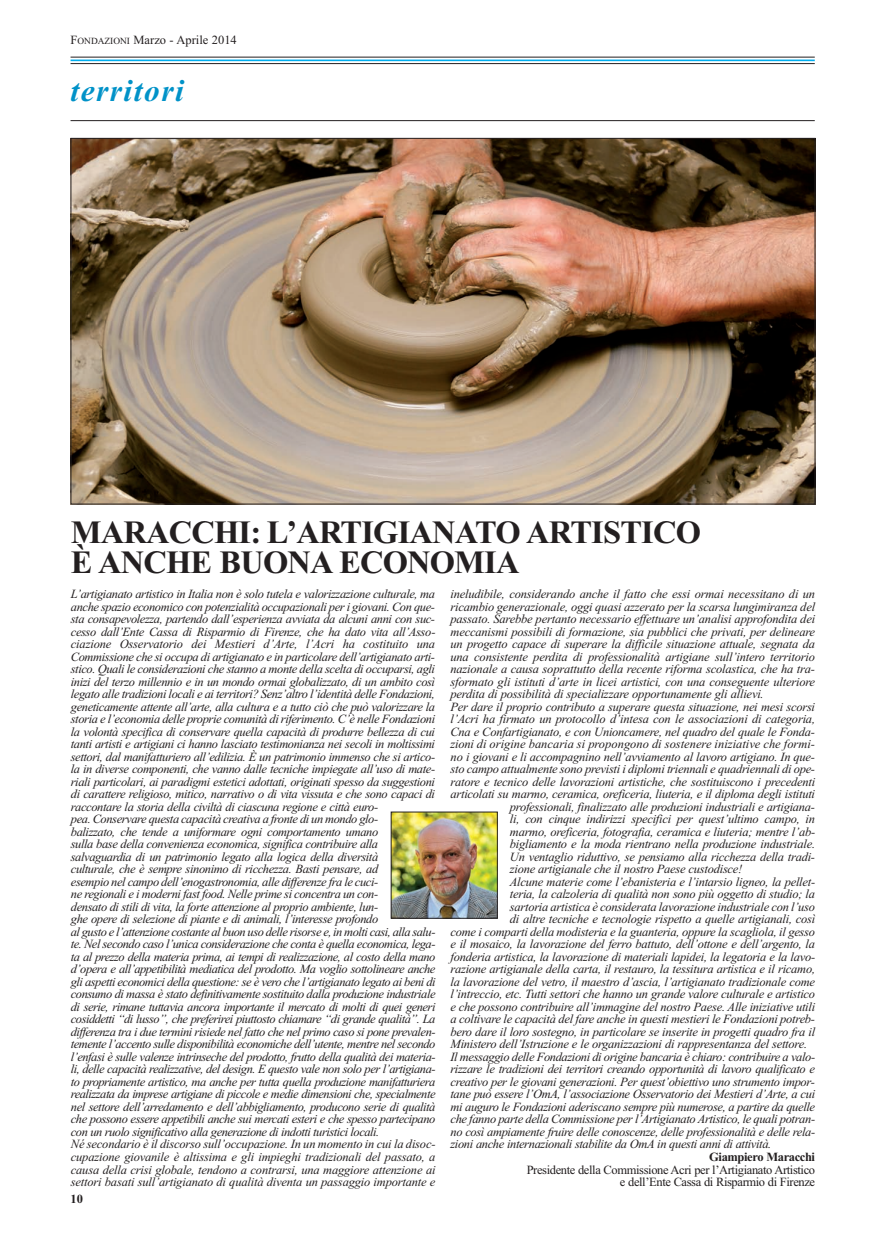
<style>
.page{position:relative;width:886px;height:1241px;background:#fff}
.page>*{position:absolute;margin:0;border:0;box-sizing:border-box;transform-origin:0 0}
.t1{font:700 32.5px/30px "Times New Roman";letter-spacing:-.025em;color:#231f20}
.t2{font:italic 700 31.25px "Times New Roman";letter-spacing:.05em;color:#0092c8}
.t3{font:italic 12.5px/12.5px "Times New Roman";letter-spacing:-.03em;color:#231f20}
.t4{font:12.5px/12.5px "Times New Roman";letter-spacing:-.03em;color:#231f20;text-align:right}
.t5{font:italic 12.5px "Times New Roman";color:#231f20}
.t6{font:12.5px "Times New Roman";color:#231f20}
.t7{font:700 12.5px "Times New Roman";letter-spacing:-.03em;color:#231f20}
.s1{font-size:9.38px}
</style>
<div class="page">
<hr style="left:71px;top:60px;width:744px;height:1px;background:#00aeef">
<hr style="left:71px;top:57px;width:744px;height:1px;background:#231f20">
<hr style="left:71px;top:63px;width:744px;height:1px;background:#231f20">
<hr style="left:71px;top:120px;width:744px;height:1px;background:#231f20">
<img style="left:73px;top:140px;width:740px;height:362px">
<img style="left:393px;top:813px;width:102px;height:103px">
<p class="t6" style="left:71px;top:36px;width:168px">F<span class="s1">ONDAZIONI</span> Marzo - Aprile 2014</p>
<h2 class="t2" style="left:71px;top:79px;width:115px">territori</h2>
<h1 class="t1" style="left:71px;top:521px;width:632px">MARACCHI: L’ARTIGIANATO ARTISTICO<br>È ANCHE BUONA ECONOMIA</h1>
<p class="t3" style="left:71px;top:588px;width:366px">L’artigianato artistico in Italia non è solo tutela e valorizzazione culturale, ma anche spazio economico con potenzialità occupazionali per i giovani. Con que&shy;sta consapevolezza, partendo dall’esperienza avviata da alcuni anni con suc&shy;cesso dall’Ente Cassa di Risparmio di Firenze, che ha dato vita all’Asso - ciazione Osservatorio dei Mestieri d’Arte, l’Acri ha costituito una Commissione che si occupa di artigianato e in particolare dell’artigianato arti&shy;stico. Quali le considerazioni che stanno a monte della scelta di occuparsi, agli inizi del terzo millennio e in un mondo ormai globalizzato, di un ambito così legato alle tradizioni locali e ai territori? Senz’altro l’identità delle Fondazioni, geneticamente attente all’arte, alla cultura e a tutto ciò che può valorizzare la storia e l’economia delle proprie comunità di riferimento. C’è nelle Fondazioni la volontà specifica di conservare quella capacità di produrre bellezza di cui tanti artisti e artigiani ci hanno lasciato testimonianza nei secoli in moltissimi settori, dal manifatturiero all’edilizia. È un patrimonio immenso che si artico&shy;la in diverse componenti, che vanno dalle tecniche impiegate all’uso di mate&shy;riali particolari, ai paradigmi estetici adottati, originati spesso da suggestioni di carattere religioso, mitico, narrativo o di vita vissuta e che sono capaci di raccontare la storia della civiltà di ciascuna regione e città euro-<br>pea. Conservare questa capacità creativa a fronte di un mondo glo-<br>balizzato, che tende a uniformare ogni comportamento umano<br>sulla base della convenienza economica, significa contribuire alla salvaguardia di un patrimonio legato alla logica della diversità<br>culturale, che è sempre sinonimo di ricchezza. Basti pensare, ad<br>esempio nel campo dell’enogastronomia, alle differenze fra le cuci-<br>ne regionali e i moderni fast food. Nelle prime si concentra un con-<br>densato di stili di vita, la forte attenzione al proprio ambiente, lun-<br>ghe opere di selezione di piante e di animali, l’interesse profondo<br>al gusto e l’attenzione costante al buon uso delle risorse e, in molti casi, alla salu&shy;te. Nel secondo caso l’unica considerazione che conta è quella economica, lega&shy;ta al prezzo della materia prima, ai tempi di realizzazione, al costo della mano d’opera e all’appetibilità mediatica del prodotto. Ma voglio sottolineare anche gli aspetti economici della questione: se è vero che l’artigianato legato ai beni di consumo di massa è stato definitivamente sostituito dalla produzione industriale di serie, rimane tuttavia ancora importante il mercato di molti di quei generi cosiddetti “di lusso”, che preferirei piuttosto chiamare “di grande qualità”. La differenza tra i due termini risiede nel fatto che nel primo caso si pone prevalen&shy;temente l’accento sulle disponibilità economiche dell’utente, mentre nel secondo l’enfasi è sulle valenze intrinseche del prodotto, frutto della qualità dei materia&shy;li, delle capacità realizzative, del design. E questo vale non solo per l’artigiana&shy;to propriamente artistico, ma anche per tutta quella produzione manifatturiera realizzata da imprese artigiane di piccole e medie dimensioni che, specialmente nel settore dell’arredamento e dell’abbigliamento, producono serie di qualità che possono essere appetibili anche sui mercati esteri e che spesso partecipano con un ruolo significativo alla generazione di indotti turistici locali.<br>Né secondario è il discorso sull’occupazione. In un momento in cui la disoc&shy;cupazione giovanile è altissima e gli impieghi tradizionali del passato, a causa della crisi globale, tendono a contrarsi, una maggiore attenzione ai settori basati sull’artigianato di qualità diventa un passaggio importante e</p>
<p class="t3" style="left:450px;top:588px;width:366px">ineludibile, considerando anche il fatto che essi ormai necessitano di un</p>
<p class="t3" style="left:450px;top:601px;width:366px">ricambio generazionale, oggi quasi azzerato per la scarsa lungimiranza del</p>
<p class="t3" style="left:450px;top:613px;width:366px">passato. Sarebbe pertanto necessario effettuare un’analisi approfondita dei</p>
<p class="t3" style="left:450px;top:626px;width:366px">meccanismi possibili di formazione, sia pubblici che privati, per delineare</p>
<p class="t3" style="left:450px;top:638px;width:366px">un progetto capace di superare la difficile situazione attuale, segnata da</p>
<p class="t3" style="left:450px;top:651px;width:366px">una consistente perdita di professionalità artigiane sull’intero territorio</p>
<p class="t3" style="left:450px;top:663px;width:366px">nazionale a causa soprattutto della recente riforma scolastica, che ha tra-</p>
<p class="t3" style="left:450px;top:676px;width:366px">sformato gli istituti d’arte in licei artistici, con una conseguente ulteriore</p>
<p class="t3" style="left:450px;top:688px;width:315px">perdita di possibilità di specializzare opportunamente gli allievi.</p>
<p class="t3" style="left:450px;top:701px;width:366px">Per dare il proprio contributo a superare questa situazione, nei mesi scorsi</p>
<p class="t3" style="left:450px;top:713px;width:366px">l’Acri ha firmato un protocollo d’intesa con le associazioni di categoria,</p>
<p class="t3" style="left:450px;top:726px;width:366px">Cna e Confartigianato, e con Unioncamere, nel quadro del quale le Fonda -</p>
<p class="t5" style="left:450px;top:739px;width:366px">zioni di origine bancaria si propongono di sostenere iniziative che formi-</p>
<p class="t3" style="left:450px;top:751px;width:366px">no i giovani e li accompagnino nell’avviamento al lavoro artigiano. In que-</p>
<p class="t3" style="left:450px;top:763px;width:366px">sto campo attualmente sono previsti i diplomi triennali e quadriennali di ope-</p>
<p class="t3" style="left:450px;top:776px;width:366px">ratore e tecnico delle lavorazioni artistiche, che sostituiscono i precedenti</p>
<p class="t3" style="left:450px;top:788px;width:366px">articolati su marmo, ceramica, oreficeria, liuteria, e il diploma degli istituti</p>
<p class="t3" style="left:510px;top:801px;width:307px">professionali, finalizzato alle produzioni industriali e artigiana-</p>
<p class="t3" style="left:510px;top:813px;width:307px">li, con cinque indirizzi specifici per quest’ultimo campo, in</p>
<p class="t3" style="left:510px;top:826px;width:307px">marmo, oreficeria, fotografia, ceramica e liuteria; mentre l’ab-</p>
<p class="t3" style="left:510px;top:838px;width:307px">bigliamento e la moda rientrano nella produzione industriale.</p>
<p class="t3" style="left:510px;top:851px;width:307px">Un ventaglio riduttivo, se pensiamo alla ricchezza della tradi-</p>
<p class="t3" style="left:510px;top:863px;width:234px">zione artigianale che il nostro Paese custodisce!</p>
<p class="t3" style="left:510px;top:876px;width:307px">Alcune materie come l’ebanisteria e l’intarsio ligneo, la pellet-</p>
<p class="t3" style="left:510px;top:888px;width:307px">teria, la calzoleria di qualità non sono più oggetto di studio; la</p>
<p class="t3" style="left:510px;top:901px;width:307px">sartoria artistica è considerata lavorazione industriale con l’uso</p>
<p class="t3" style="left:510px;top:913px;width:307px">di altre tecniche e tecnologie rispetto a quelle artigianali, così</p>
<p class="t3" style="left:450px;top:926px;width:366px">come i comparti della modisteria e la guanteria, oppure la scagliola, il gesso</p>
<p class="t3" style="left:450px;top:938px;width:366px">e il mosaico, la lavorazione del ferro battuto, dell’ottone e dell’argento, la</p>
<p class="t3" style="left:450px;top:951px;width:366px">fonderia artistica, la lavorazione di materiali lapidei, la legatoria e la lavo-</p>
<p class="t3" style="left:450px;top:963px;width:366px">razione artigianale della carta, il restauro, la tessitura artistica e il ricamo,</p>
<p class="t3" style="left:450px;top:976px;width:366px">la lavorazione del vetro, il maestro d’ascia, l’artigianato tradizionale come</p>
<p class="t3" style="left:450px;top:988px;width:366px">l’intreccio, etc. Tutti settori che hanno un grande valore culturale e artistico</p>
<p class="t3" style="left:450px;top:1001px;width:366px">e che possono contribuire all’immagine del nostro Paese. Alle iniziative utili</p>
<p class="t3" style="left:450px;top:1013px;width:366px">a coltivare le capacità del fare anche in questi mestieri le Fondazioni potreb-</p>
<p class="t3" style="left:450px;top:1026px;width:366px">bero dare il loro sostegno, in particolare se inserite in progetti quadro fra il</p>
<p class="t3" style="left:450px;top:1038px;width:358px">Ministero dell’Istruzione e le organizzazioni di rappresentanza del settore.</p>
<p class="t3" style="left:450px;top:1051px;width:366px">Il messaggio delle Fondazioni di origine bancaria è chiaro: contribuire a valo-</p>
<p class="t3" style="left:450px;top:1063px;width:366px">rizzare le tradizioni dei territori creando opportunità di lavoro qualificato e</p>
<p class="t3" style="left:450px;top:1076px;width:366px">creativo per le giovani generazioni. Per quest’obiettivo uno strumento impor-</p>
<p class="t3" style="left:450px;top:1088px;width:366px">tane può essere l’OmA, l’associazione Osservatorio dei Mestieri d’Arte, a cui</p>
<p class="t3" style="left:450px;top:1101px;width:366px">mi auguro le Fondazioni aderiscano sempre più numerose, a partire da quelle</p>
<p class="t3" style="left:450px;top:1113px;width:366px">che fanno parte della Commissione per l’Artigianato Artistico, le quali potran-</p>
<p class="t3" style="left:450px;top:1126px;width:366px">no così ampiamente fruire delle conoscenze, delle professionalità e delle rela-</p>
<p class="t3" style="left:450px;top:1138px;width:322px">zioni anche internazionali stabilite da OmA in questi anni di attività.</p>
<p class="t7" style="left:709px;top:1152px;width:107px">Giampiero Maracchi</p>
<p class="t4" style="left:527px;top:1163px;width:290px">Presidente della Commissione Acri per l’Artigianato Artistico e dell’Ente Cassa di Risparmio di Firenze</p>
<p class="t7" style="left:71px;top:1194px;width:14px">10</p>
</div>
